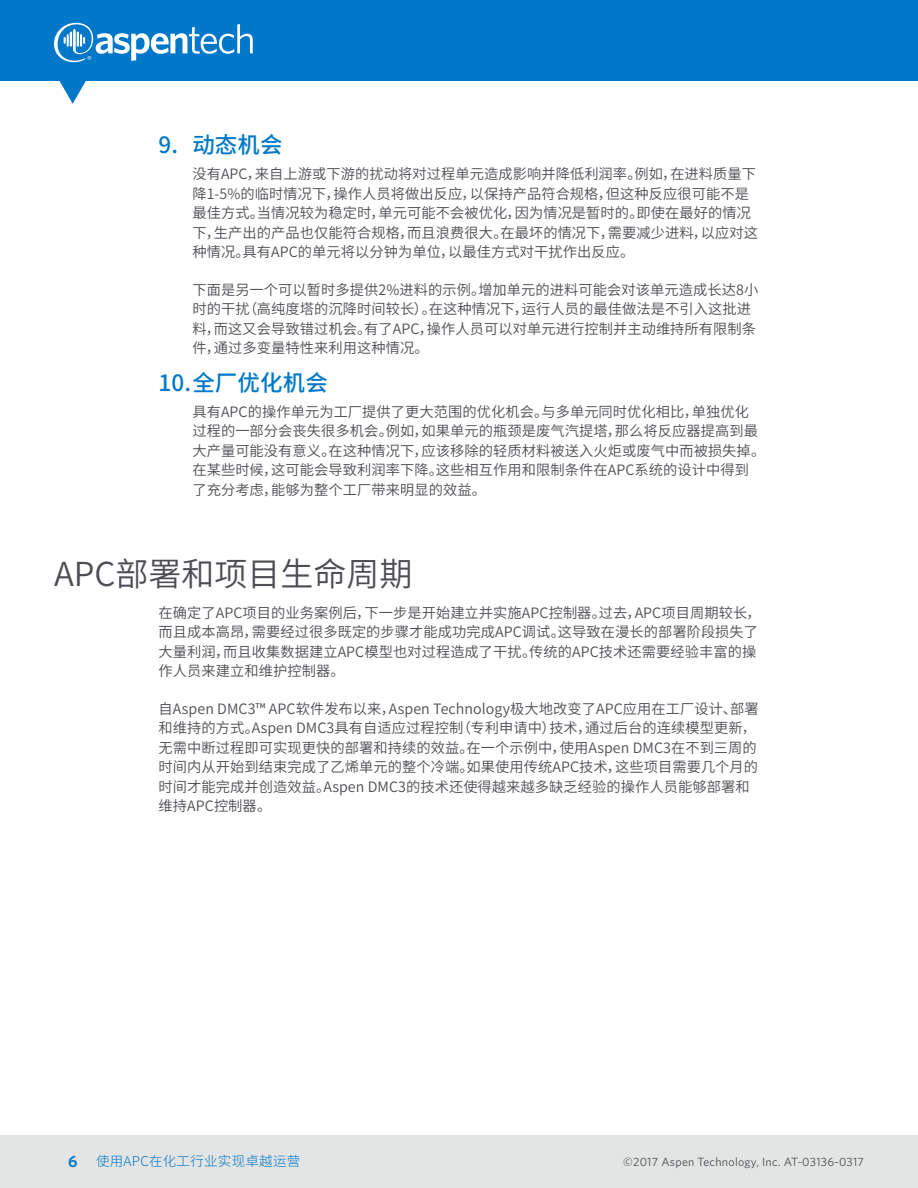
<style>
.page{position:relative;width:918px;height:1188px;background:#fff}
.page>*{position:absolute;margin:0;border:0;box-sizing:border-box;transform-origin:0 0}
.t1{font:33px "Source Han Sans CN";color:#4d4e53}
.t2{font:500 22.5px "Source Han Sans CN";letter-spacing:.005em;color:#0078c9}
.t3{font:14.25px/19.5px "Source Han Sans CN";letter-spacing:.005em;color:#4d4e53}
.t4{font:300 13.5px "Source Han Sans CN";letter-spacing:.02em;color:#0078c9}
.t5{font:12px "Whitney";letter-spacing:.02em;color:#4d4e53}
.s1{font-family:"Whitney";font-weight:600;font-size:16.5px}
</style>
<div class="page">
<div style="left:0;top:1135px;width:918px;height:53px;background:#e3e4e4"></div>
<div style="left:0;top:0;width:918px;height:81px;background:#0078c9"></div>
<svg style="left:54px;top:23px;width:199px;height:81px"></svg>
<h2 class="t2" style="left:159px;top:132px;width:126px">9. 动态机会</h2>
<p class="t3" style="left:192px;top:165px;width:567px">没有APC，来自上游或下游的扰动将对过程单元造成影响并降低利润率。例如，在进料质量下降1-5%的临时情况下，操作人员将做出反应，以保持产品符合规格，但这种反应很可能不是最佳方式。当情况较为稳定时，单元可能不会被优化，因为情况是暂时的。即使在最好的情况下，生产出的产品也仅能符合规格，而且浪费很大。在最坏的情况下，需要减少进料，以应对这种情况。具有APC的单元将以分钟为单位，以最佳方式对干扰作出反应。</p>
<p class="t3" style="left:192px;top:280px;width:567px">下面是另一个可以暂时多提供2%进料的示例。增加单元的进料可能会对该单元造成长达8小时的干扰（高纯度塔的沉降时间较长）。在这种情况下，运行人员的最佳做法是不引入这批进料，而这又会导致错过机会。有了APC，操作人员可以对单元进行控制并主动维持所有限制条件，通过多变量特性来利用这种情况。</p>
<h2 class="t2" style="left:159px;top:370px;width:171px">10. 全厂优化机会</h2>
<p class="t3" style="left:192px;top:402px;width:575px">具有APC的操作单元为工厂提供了更大范围的优化机会。与多单元同时优化相比，单独优化过程的一部分会丧失很多机会。例如，如果单元的瓶颈是废气汽提塔，那么将反应器提高到最大产量可能没有意义。在这种情况下，应该移除的轻质材料被送入火炬或废气中而被损失掉。在某些时候，这可能会导致利润率下降。这些相互作用和限制条件在APC系统的设计中得到了充分考虑，能够为整个工厂带来明显的效益。</p>
<h1 class="t1" style="left:54px;top:555px;width:360px">APC部署和项目生命周期</h1>
<p class="t3" style="left:159px;top:603px;width:604px">在确定了APC项目的业务案例后，下一步是开始建立并实施APC控制器。过去，APC项目周期较长，而且成本高昂，需要经过很多既定的步骤才能成功完成APC调试。这导致在漫长的部署阶段损失了大量利润，而且收集数据建立APC模型也对过程造成了干扰。传统的APC技术还需要经验丰富的操作人员来建立和维护控制器。</p>
<p class="t3" style="left:159px;top:699px;width:602px">自Aspen DMC3™ APC软件发布以来，Aspen Technology极大地改变了APC应用在工厂设计、部署和维持的方式。Aspen DMC3具有自适应过程控制（专利申请中）技术，通过后台的连续模型更新，无需中断过程即可实现更快的部署和持续的效益。在一个示例中，使用Aspen DMC3在不到三周的时间内从开始到结束完成了乙烯单元的整个冷端。如果使用传统APC技术，这些项目需要几个月的时间才能完成并创造效益。Aspen DMC3的技术还使得越来越多缺乏经验的操作人员能够部署和维持APC控制器。</p>
<p class="t4" style="left:68px;top:1154px;width:234px"><span class="s1">6</span> 使用APC在化工行业实现卓越运营</p>
<p class="t5" style="left:623px;top:1154px;width:242px">©2017 Aspen Technology, Inc. AT-03136-0317</p>
</div>
